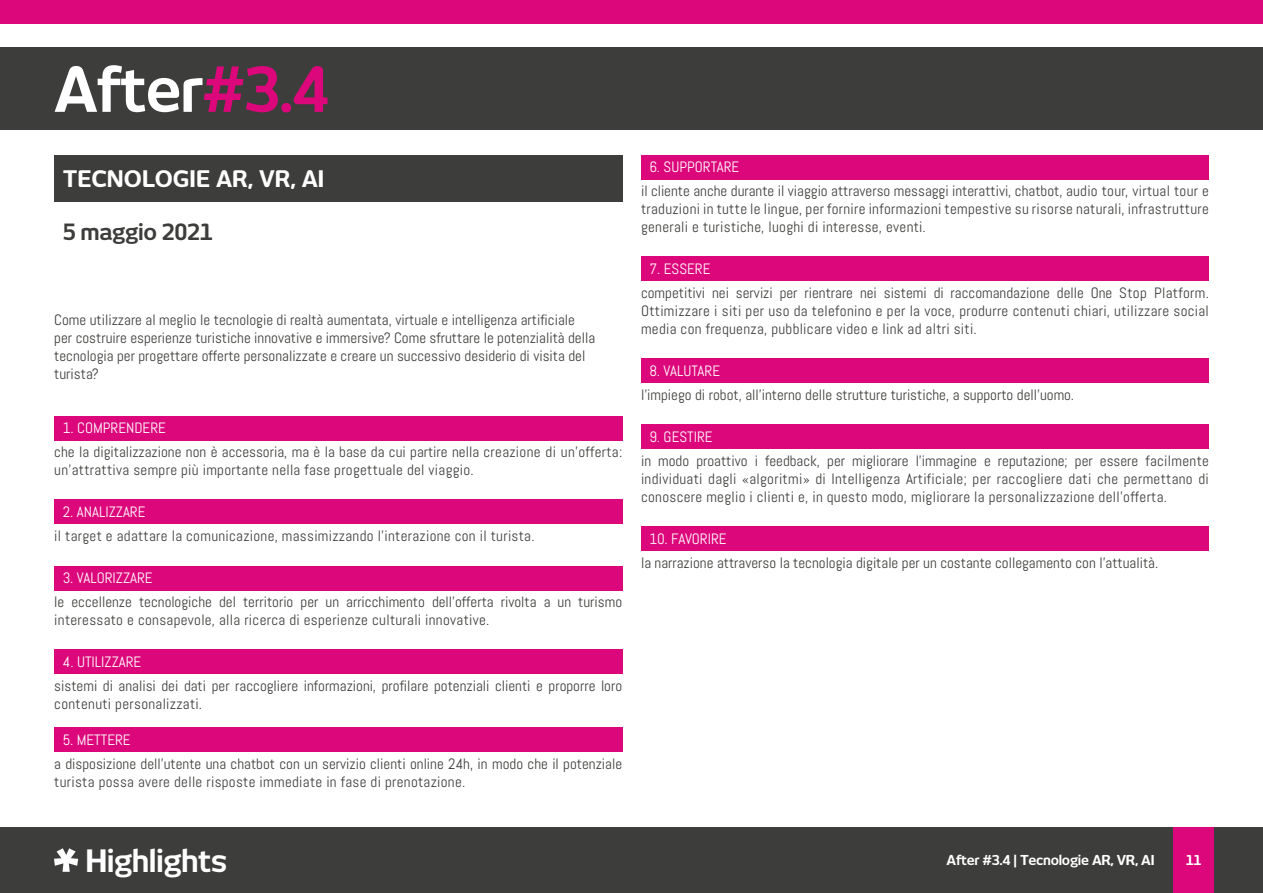
<style>
.page{position:relative;width:1263px;height:893px;background:#fff}
.page>*{position:absolute;margin:0;border:0;box-sizing:border-box;transform-origin:0 0}
.t1{font:700 61.05px "New June";letter-spacing:-.02em;color:#fff}
.t2{font:700 30.45px "New June";letter-spacing:-.02em;color:#fff}
.t3{font:700 22.5px "New June";color:#fff}
.t4{font:700 22.05px "New June";letter-spacing:-.02em;color:#3d3d3b}
.t5{font:15px/18px "Abel";color:#3d3d3b}
.t6{font:15px/18px "Abel";letter-spacing:.02em;color:#3d3d3b}
.t7{font:15px "Abel";color:#fff}
.t8{font:700 13.5px "New June";letter-spacing:-.02em;color:#fff}
.s1{color:#dc077b}
</style>
<div class="page">
<div style="left:54px;top:728px;width:568px;height:24px;background:#dc077b"></div>
<div style="left:641px;top:526px;width:568px;height:24px;background:#dc077b"></div>
<div style="left:641px;top:424px;width:568px;height:24px;background:#dc077b"></div>
<div style="left:641px;top:358px;width:568px;height:24px;background:#dc077b"></div>
<div style="left:641px;top:256px;width:568px;height:25px;background:#dc077b"></div>
<div style="left:641px;top:155px;width:568px;height:25px;background:#dc077b"></div>
<div style="left:54px;top:649px;width:568px;height:25px;background:#dc077b"></div>
<div style="left:54px;top:566px;width:568px;height:24px;background:#dc077b"></div>
<div style="left:54px;top:499px;width:568px;height:25px;background:#dc077b"></div>
<div style="left:54px;top:416px;width:568px;height:24px;background:#dc077b"></div>
<div style="left:0;top:47px;width:1263px;height:83px;background:#3d3d3b"></div>
<div style="left:54px;top:155px;width:568px;height:47px;background:#3d3d3b"></div>
<div style="left:0;top:0;width:1263px;height:23px;background:#dc077b"></div>
<div style="left:0;top:827px;width:1263px;height:66px;background:#3d3d3b"></div>
<svg style="left:54px;top:848px;width:24px;height:24px"></svg>
<div style="left:1173px;top:827px;width:41px;height:66px;background:#dc077b"></div>
<h1 class="t1" style="left:54px;top:54px;width:276px">After<span class="s1">#3.4</span></h1>
<h3 class="t3" style="left:63px;top:166px;width:263px">TECNOLOGIE AR, VR, AI</h3>
<h3 class="t4" style="left:63px;top:218px;width:152px">5 maggio 2021</h3>
<p class="t5" style="left:54px;top:311px;width:542px">Come utilizzare al meglio le tecnologie di realtà aumentata, virtuale e intelligenza artificiale per costruire esperienze turistiche innovative e immersive? Come sfruttare le potenzialità della tecnologia per progettare offerte personalizzate e creare un successivo desiderio di visita del turista?</p>
<p class="t7" style="left:63px;top:418px;width:105px">1. COMPRENDERE</p>
<p class="t6" style="left:54px;top:443px;width:569px">che la digitalizzazione non è accessoria, ma è la base da cui partire nella creazione di un’offerta: un’attrattiva sempre più importante nella fase progettuale del viaggio.</p>
<p class="t7" style="left:63px;top:502px;width:84px">2. ANALIZZARE</p>
<p class="t6" style="left:54px;top:527px;width:482px">il target e adattare la comunicazione, massimizzando l’interazione con il turista.</p>
<p class="t7" style="left:63px;top:568px;width:91px">3. VALORIZZARE</p>
<p class="t5" style="left:54px;top:593px;width:569px">le eccellenze tecnologiche del territorio per un arricchimento dell’offerta rivolta a un turismo interessato e consapevole, alla ricerca di esperienze culturali innovative.</p>
<p class="t7" style="left:63px;top:652px;width:80px">4. UTILIZZARE</p>
<p class="t5" style="left:54px;top:677px;width:569px">sistemi di analisi dei dati per raccogliere informazioni, profilare potenziali clienti e proporre loro contenuti personalizzati.</p>
<p class="t7" style="left:63px;top:730px;width:69px">5. METTERE</p>
<p class="t5" style="left:54px;top:755px;width:569px">a disposizione dell’utente una chatbot con un servizio clienti online 24h, in modo che il potenziale turista possa avere delle risposte immediate in fase di prenotazione.</p>
<p class="t7" style="left:649px;top:157px;width:91px">6. SUPPORTARE</p>
<p class="t5" style="left:641px;top:182px;width:569px;text-align:justify">il cliente anche durante il viaggio attraverso messaggi interattivi, chatbot, audio tour, virtual tour e traduzioni in tutte le lingue, per fornire informazioni tempestive su risorse naturali, infrastrutture generali e turistiche, luoghi di interesse, eventi.</p>
<p class="t7" style="left:649px;top:259px;width:62px">7. ESSERE</p>
<p class="t5" style="left:641px;top:284px;width:569px;text-align:justify">competitivi nei servizi per rientrare nei sistemi di raccomandazione delle One Stop Platform.<br>Ottimizzare i siti per uso da telefonino e per la voce, produrre contenuti chiari, utilizzare social media con frequenza, pubblicare video e link ad altri siti.</p>
<p class="t7" style="left:649px;top:361px;width:72px">8. VALUTARE</p>
<p class="t5" style="left:641px;top:386px;width:435px">l’impiego di robot, all’interno delle strutture turistiche, a supporto dell’uomo.</p>
<p class="t7" style="left:649px;top:427px;width:65px">9. GESTIRE</p>
<p class="t5" style="left:641px;top:452px;width:569px;text-align:justify">in modo proattivo i feedback, per migliorare l’immagine e reputazione; per essere facilmente individuati dagli «algoritmi» di Intelligenza Artificiale; per raccogliere dati che permettano di conoscere meglio i clienti e, in questo modo, migliorare la personalizzazione dell’offerta.</p>
<p class="t7" style="left:649px;top:529px;width:79px">10. FAVORIRE</p>
<p class="t5" style="left:641px;top:554px;width:519px">la narrazione attraverso la tecnologia digitale per un costante collegamento con l’attualità.</p>
<h2 class="t2" style="left:86px;top:843px;width:143px">Highlights</h2>
<p class="t8" style="left:946px;top:852px;width:209px">After #3.4 | Tecnologie AR, VR, AI</p>
<p class="t8" style="left:1186px;top:852px;width:17px">11</p>
</div>
